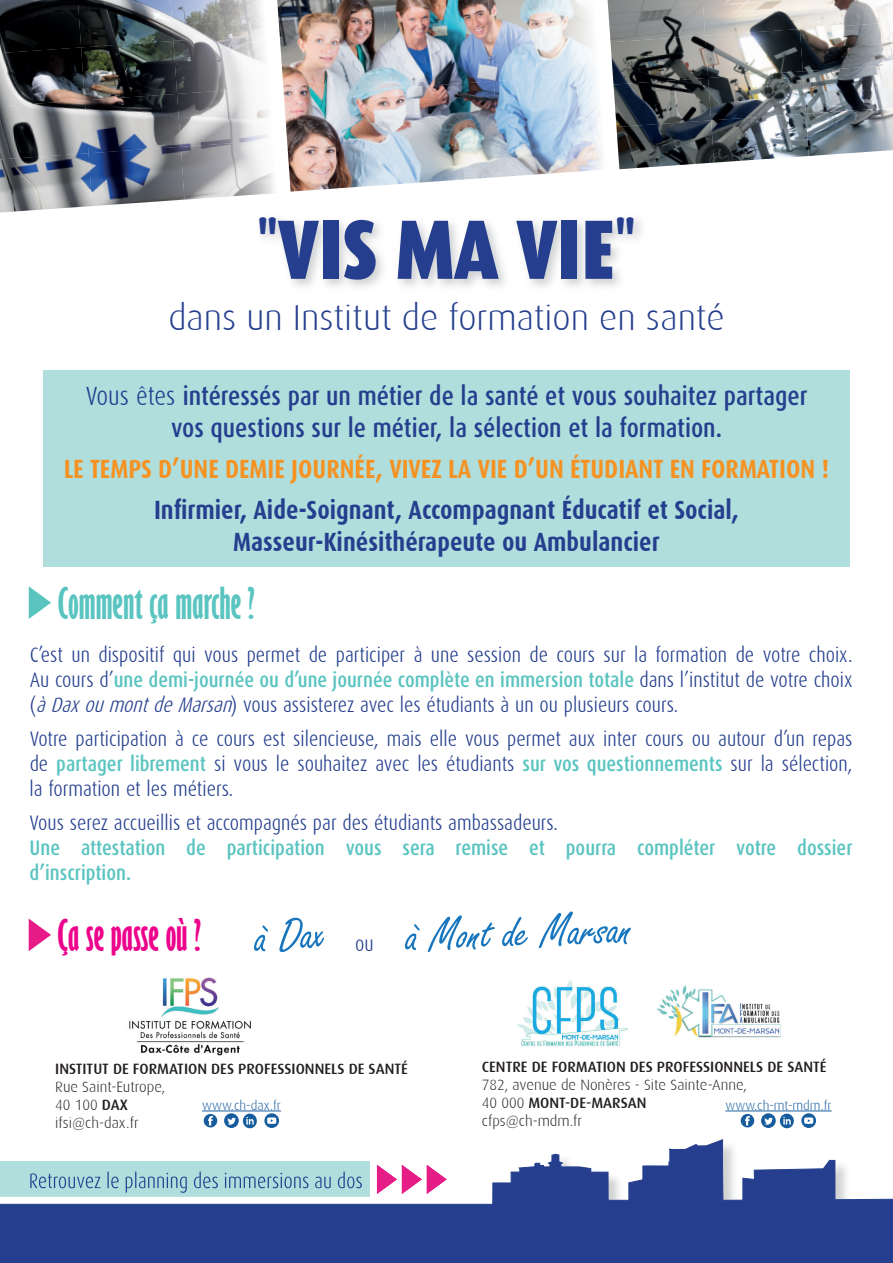
<style>
.page{position:relative;width:893px;height:1263px;background:#fff}
.page>*{position:absolute;margin:0;border:0;box-sizing:border-box;transform-origin:0 0}
.t1{font:900 84.3px "Dax Condensed";color:#253f8e}
.t2{font:700 extra-condensed 40.65px "Gill Sans";color:#5ac4c0}
.t3{font:700 extra-condensed 40.65px "Gill Sans";color:#ed028c}
.t4{font:300 36px "Dax";color:#253f8e}
.t5{font:500 26.4px/31.7px "Dax Condensed";color:#253f8e;text-align:center}
.t6{font:700 26.4px/31.7px "Dax Condensed";color:#253f8e;text-align:center}
.t7{font:700 26.4px "Dax Condensed";color:#f59222}
.t8{font:300 21px/25.2px "Dax Condensed";color:#253f8e;text-align:justify}
.t9{font:500 21px/25.2px "Dax Condensed";color:#5ac4c0}
.t10{font:300 15px/18px "Dax";color:#231f20}
.t11{font:500 15px "Dax";color:#231f20}
.t12{font:300 13.2px "Dax";color:#175d9e}
.s1{font-weight:300}
.s2{font-weight:500;color:#5ac4c0}
.s3{font-style:italic}
.s4{font-weight:500}
</style>
<div class="page">
<div style="left:43px;top:370px;width:807px;height:196px;background:#afdedd"></div>
<svg style="left:29px;top:586px;width:22px;height:33px"></svg>
<svg style="left:29px;top:919px;width:22px;height:32px"></svg>
<svg style="left:0;top:1139px;width:893px;height:124px;fill:#253f8e"></svg>
<img style="left:657px;top:985px;width:124px;height:53px">
<img style="left:277px;top:0;width:106px;height:95px">
<img style="left:383px;top:0;width:105px;height:88px">
<img style="left:488px;top:0;width:107px;height:81px">
<img style="left:284px;top:88px;width:112px;height:104px">
<img style="left:389px;top:81px;width:108px;height:103px">
<img style="left:494px;top:74px;width:108px;height:103px">
<img style="left:0;top:0;width:78px;height:47px">
<img style="left:78px;top:0;width:92px;height:47px">
<img style="left:170px;top:0;width:93px;height:41px">
<img style="left:0;top:47px;width:81px;height:53px">
<img style="left:81px;top:41px;width:92px;height:59px">
<img style="left:173px;top:34px;width:91px;height:60px">
<img style="left:0;top:100px;width:85px;height:53px">
<img style="left:85px;top:94px;width:92px;height:59px">
<img style="left:177px;top:87px;width:92px;height:60px">
<img style="left:0;top:153px;width:91px;height:59px">
<img style="left:88px;top:147px;width:93px;height:59px">
<img style="left:181px;top:140px;width:93px;height:60px">
<img style="left:608px;top:0;width:95px;height:36px">
<img style="left:703px;top:0;width:95px;height:36px">
<img style="left:798px;top:0;width:95px;height:29px">
<img style="left:610px;top:36px;width:95px;height:42px">
<img style="left:705px;top:29px;width:95px;height:49px">
<img style="left:800px;top:22px;width:93px;height:49px">
<img style="left:613px;top:78px;width:95px;height:42px">
<img style="left:708px;top:71px;width:95px;height:49px">
<img style="left:803px;top:65px;width:90px;height:49px">
<img style="left:616px;top:120px;width:95px;height:49px">
<img style="left:711px;top:114px;width:97px;height:49px">
<img style="left:806px;top:108px;width:87px;height:48px">
<svg style="left:254px;top:917px;width:70px;height:35px"></svg>
<svg style="left:405px;top:911px;width:226px;height:41px"></svg>
<img style="left:129px;top:977px;width:122px;height:79px">
<svg style="left:204px;top:1114px;width:13px;height:13px"></svg>
<svg style="left:224px;top:1113px;width:15px;height:15px"></svg>
<svg style="left:227px;top:1118px;width:9px;height:7px"></svg>
<svg style="left:243px;top:1113px;width:14px;height:15px"></svg>
<svg style="left:264px;top:1113px;width:15px;height:15px"></svg>
<hr style="left:202px;top:1110px;width:79px;height:1px;background:#175d9e">
<svg style="left:741px;top:1114px;width:13px;height:13px"></svg>
<svg style="left:761px;top:1113px;width:15px;height:15px"></svg>
<svg style="left:764px;top:1118px;width:9px;height:7px"></svg>
<svg style="left:780px;top:1113px;width:14px;height:15px"></svg>
<svg style="left:801px;top:1113px;width:15px;height:15px"></svg>
<hr style="left:725px;top:1110px;width:107px;height:1px;background:#175d9e">
<img style="left:517px;top:980px;width:111px;height:67px">
<h1 class="t1" style="left:257px;top:202px;width:380px"><sup>"</sup>VIS MA VIE<sup>"</sup></h1>
<h3 class="t4" style="left:168px;top:297px;width:558px">dans un Institut de formation en santé</h3>
<p class="t5" style="left:86px;top:380px;width:723px"><span class="s1">Vous êtes</span> intéressés par un métier de la santé et vous souhaitez partager vos questions sur le métier, la sélection et la formation.</p>
<p class="t7" style="left:64px;top:454px;width:767px">LE TEMPS D’UNE DEMIE JOURNÉE, VIVEZ LA VIE D’UN ÉTUDIANT EN FORMATION !</p>
<p class="t6" style="left:154px;top:494px;width:586px">Infirmier, Aide-Soignant, Accompagnant Éducatif et Social,<br>Masseur-Kinésithérapeute ou Ambulancier</p>
<h2 class="t2" style="left:58px;top:578px;width:199px">Comment ça marche ?</h2>
<p class="t8" style="left:30px;top:642px;width:824px">C’est un dispositif qui vous permet de participer à une session de cours sur la formation de votre choix.<br>Au cours d’<span class="s2">une demi-journée ou d’une journée complète en immersion totale</span> dans l’institut de votre choix (<span class="s3">àDaxoumontdeMarsan</span>) vous assisterez avec les étudiants à un ou plusieurs cours.</p>
<p class="t8" style="left:30px;top:726px;width:824px">Votre participation à ce cours est silencieuse, mais elle vous permet aux inter cours ou autour d’un repas de <span class="s2">partager librement</span> si vous le souhaitez avec les étudiants <span class="s2">sur vos questionnements</span> sur la sélection, la formation et les métiers.</p>
<p class="t8" style="left:30px;top:810px;width:530px">Vous serez accueillis et accompagnés par des étudiants ambassadeurs.</p>
<p class="t9" style="left:30px;top:836px;width:824px">Une attestation de participation vous sera remise et pourra compléter votre dossier d’inscription.</p>
<h2 class="t3" style="left:58px;top:911px;width:145px">Ça se passe où ?</h2>
<p class="t8" style="left:355px;top:932px;width:20px">ou</p>
<p class="t11" style="left:55px;top:1060px;width:354px">INSTITUT DE FORMATION DES PROFESSIONNELS DE SANTÉ</p>
<p class="t10" style="left:55px;top:1077px;width:112px">Rue Saint-Eutrope,<br>40 100 <span class="s4">DAX </span>ifsi@ch-dax.fr</p>
<p class="t12" style="left:202px;top:1098px;width:80px">www.ch-dax.fr</p>
<p class="t11" style="left:482px;top:1059px;width:346px">CENTRE DE FORMATION DES PROFESSIONNELS DE SANTÉ</p>
<p class="t10" style="left:482px;top:1076px;width:267px">782, avenue de Nonères - Site Sainte-Anne,<br>40 000 <span class="s4">MONT-DE-MARSAN </span>cfps@ch-mdm.fr</p>
<p class="t12" style="left:725px;top:1098px;width:108px">www.ch-mt-mdm.fr</p>
</div>
